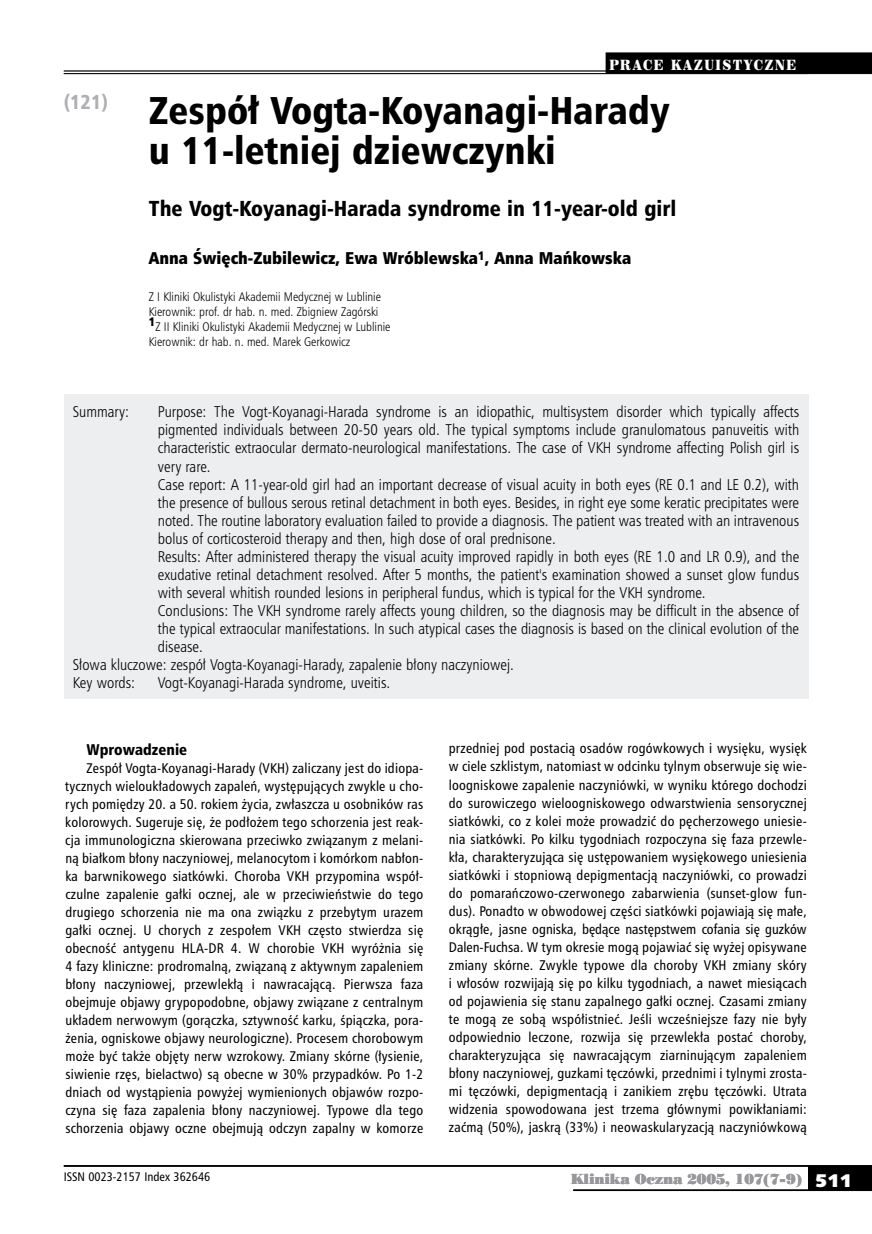
<style>
.page{position:relative;width:872px;height:1234px;background:#fff}
.page>*{position:absolute;margin:0;border:0;box-sizing:border-box;transform-origin:0 0}
.t1{font:37.5px/40.5px "Humnst 777 Blk Cn PL";color:#000}
.t2{font:21px "Humnst 777 Blk Cn PL";color:#000}
.t3{font:19.5px "Humnst 777 Blk Cn PL";color:#aeafb2}
.t4{font:16.5px "Humnst 777 X Blk Cn PL";color:#000}
.t5{font:15px "Humnst 777 Lt Cn PL";color:#000}
.t6{font:15px "Humnst 777 Blk Cn PL";color:#000}
.t7{font:13.5px/18px "Humnst 777 Cn PL";letter-spacing:.015em;color:#000;text-align:justify}
.t8{font:13.5px "Poster Bodoni PL";letter-spacing:-.015em;color:#98989c}
.t9{font:13.5px "Century 725 Blk PL";letter-spacing:.13em;color:#fff;scale:.8 1}
.t10{font:12px/15px "Humnst 777 Lt Cn PL";color:#000}
.t11{font:12px "Humnst 777 Cn PL";color:#000}
.s1{font-family:"Humanst 531 U Blk PL";font-size:18px;color:#fff}
</style>
<div class="page">
<div style="left:808px;top:1165px;width:64px;height:25px;background:#000"></div>
<hr style="left:64px;top:1164px;width:808px;height:2px;background:#000">
<hr style="left:573px;top:1189px;width:299px;height:1px;background:#000">
<hr style="left:64px;top:71px;width:808px;height:1px;background:#000">
<hr style="left:64px;top:73px;width:808px;height:1px;background:#000">
<div style="left:64px;top:394px;width:744px;height:304px;background:#edeeef"></div>
<div style="left:605px;top:52px;width:267px;height:22px;background:#000"></div>
<h3 class="t3" style="left:64px;top:89px;width:46px">(121)</h3>
<p class="t9" style="left:609px;top:56px;width:235px">PRACE KAZUISTYCZNE</p>
<h1 class="t1" style="left:149px;top:89px;width:522px">Zespół Vogta-Koyanagi-Harady u 11-letniej dziewczynki</h1>
<h2 class="t2" style="left:149px;top:195px;width:529px">The Vogt-Koyanagi-Harada syndrome in 11-year-old girl</h2>
<p class="t4" style="left:149px;top:247px;width:484px">Anna Święch-Zubilewicz, Ewa Wróblewska<sup>1</sup>, Anna Mańkowska</p>
<p class="t10" style="left:149px;top:288px;width:243px">Z I Kliniki Okulistyki Akademii Medycznej w Lublinie Kierownik: prof. dr hab. n. med. Zbigniew Zagórski <sup>1</sup>Z II Kliniki Okulistyki Akademii Medycznej w Lublinie Kierownik: dr hab. n. med. Marek Gerkowicz</p>
<p class="t5" style="left:73px;top:402px;width:58px">Summary:</p>
<p class="t5" style="left:158px;top:402px;width:643px">Purpose: The Vogt-Koyanagi-Harada syndrome is an idiopathic, multisystem disorder which typically affects</p>
<p class="t5" style="left:158px;top:420px;width:643px">pigmented individuals between 20-50 years old. The typical symptoms include granulomatous panuveitis with</p>
<p class="t5" style="left:158px;top:438px;width:643px">characteristic extraocular dermato-neurological manifestations. The case of VKH syndrome affecting Polish girl is</p>
<p class="t5" style="left:158px;top:456px;width:54px">very rare.</p>
<p class="t5" style="left:158px;top:474px;width:643px">Case report: A 11-year-old girl had an important decrease of visual acuity in both eyes (RE 0.1 and LE 0.2), with</p>
<p class="t5" style="left:158px;top:492px;width:643px">the presence of bullous serous retinal detachment in both eyes. Besides, in right eye some keratic precipitates were</p>
<p class="t5" style="left:158px;top:510px;width:643px">noted. The routine laboratory evaluation failed to provide a diagnosis. The patient was treated with an intravenous</p>
<p class="t5" style="left:158px;top:528px;width:399px">bolus of corticosteroid therapy and then, high dose of oral prednisone.</p>
<p class="t5" style="left:158px;top:546px;width:643px">Results: After administered therapy the visual acuity improved rapidly in both eyes (RE 1.0 and LR 0.9), and the</p>
<p class="t5" style="left:158px;top:564px;width:643px">exudative retinal detachment resolved. After 5 months, the patient's examination showed a sunset glow fundus</p>
<p class="t5" style="left:158px;top:582px;width:549px">with several whitish rounded lesions in peripheral fundus, which is typical for the VKH syndrome.</p>
<p class="t5" style="left:158px;top:600px;width:643px">Conclusions: The VKH syndrome rarely affects young children, so the diagnosis may be difficult in the absence of</p>
<p class="t5" style="left:158px;top:618px;width:642px">the typical extraocular manifestations. In such atypical cases the diagnosis is based on the clinical evolution of the</p>
<p class="t5" style="left:158px;top:636px;width:46px">disease.</p>
<p class="t5" style="left:73px;top:654px;width:442px">Słowa kluczowe: zespół Vogta-Koyanagi-Harady, zapalenie błony naczyniowej.</p>
<p class="t5" style="left:73px;top:672px;width:64px">Key words:</p>
<p class="t5" style="left:158px;top:672px;width:234px">Vogt-Koyanagi-Harada syndrome, uveitis.</p>
<p class="t6" style="left:87px;top:739px;width:102px">Wpro-wa-dze-nie</p>
<p class="t7" style="left:65px;top:758px;width:359px;text-indent:21px">Zespół Vogta-Koyanagi-Harady (VKH) zaliczany jest do idiopa&shy;tycznych wieloukładowych zapaleń, występujących zwykle u cho&shy;rych pomiędzy 20. a 50. rokiem życia, zwłaszcza u osobników ras kolorowych. Sugeruje się, że podłożem tego schorzenia jest reak&shy;cja immunologiczna skierowana przeciwko związanym z melani&shy;ną białkom błony naczyniowej, melanocytom i komórkom nabłon&shy;ka barwnikowego siatkówki. Choroba VKH przypomina współ&shy;czulne zapalenie gałki ocznej, ale w przeciwieństwie do tego drugiego schorzenia nie ma ona związku z przebytym urazem gałki ocznej. U chorych z zespołem VKH często stwierdza się obecność antygenu HLA-DR 4. W chorobie VKH wyróżnia się 4 fazy kliniczne: prodromalną, związaną z aktywnym zapaleniem błony naczyniowej, przewlekłą i nawracającą. Pierwsza faza obejmuje objawy grypopodobne, objawy związane z centralnym układem nerwowym (gorączka, sztywność karku, śpiączka, pora&shy;żenia, ogniskowe objawy neurologiczne). Procesem chorobowym może być także objęty nerw wzrokowy. Zmiany skórne (łysienie, siwienie rzęs, bielactwo) są obecne w 30% przypadków. Po 1-2 dniach od wystąpienia powyżej wymienionych objawów rozpo&shy;czyna się faza zapalenia błony naczyniowej. Typowe dla tego schorzenia objawy oczne obejmują odczyn zapalny w komorze</p>
<p class="t11" style="left:64px;top:1168px;width:148px">ISSN 0023-2157 Index 362646</p>
<p class="t7" style="left:449px;top:739px;width:359px">przedniej pod postacią osadów rogówkowych i wysięku, wysięk w ciele szklistym, natomiast w odcinku tylnym obserwuje się wie&shy;loogniskowe zapalenie naczyniówki, w wyniku którego dochodzi do surowiczego wieloogniskowego odwarstwienia sensorycznej siatkówki, co z kolei może prowadzić do pęcherzowego uniesie&shy;nia siatkówki. Po kilku tygodniach rozpoczyna się faza przewle&shy;kła, charakteryzująca się ustępowaniem wysiękowego uniesienia siatkówki i stopniową depigmentacją naczyniówki, co prowadzi do pomarańczowo-czerwonego zabarwienia (sunset-glow fun&shy;dus). Ponadto w obwodowej części siatkówki pojawiają się małe, okrągłe, jasne ogniska, będące następstwem cofania się guzków Dalen-Fuchsa. W tym okresie mogą pojawiać się wyżej opisywane zmiany skórne. Zwykle typowe dla choroby VKH zmiany skóry i włosów rozwijają się po kilku tygodniach, a nawet miesiącach od pojawienia się stanu zapalnego gałki ocznej. Czasami zmiany te mogą ze sobą współistnieć. Jeśli wcześniejsze fazy nie były odpowiednio leczone, rozwija się przewlekła postać choroby, charakteryzująca się nawracającym ziarninującym zapaleniem błony naczyniowej, guzkami tęczówki, przednimi i tylnymi zrosta&shy;mi tęczówki, depigmentacją i zanikiem zrębu tęczówki. Utrata widzenia spowodowana jest trzema głównymi powikłaniami: zaćmą (50%), jaskrą (33%) i neowaskularyzacją naczyniówkową</p>
<p class="t8" style="left:570px;top:1169px;width:283px">Klinika Oczna 2005, 107(7-9) <span class="s1">511</span></p>
</div>
